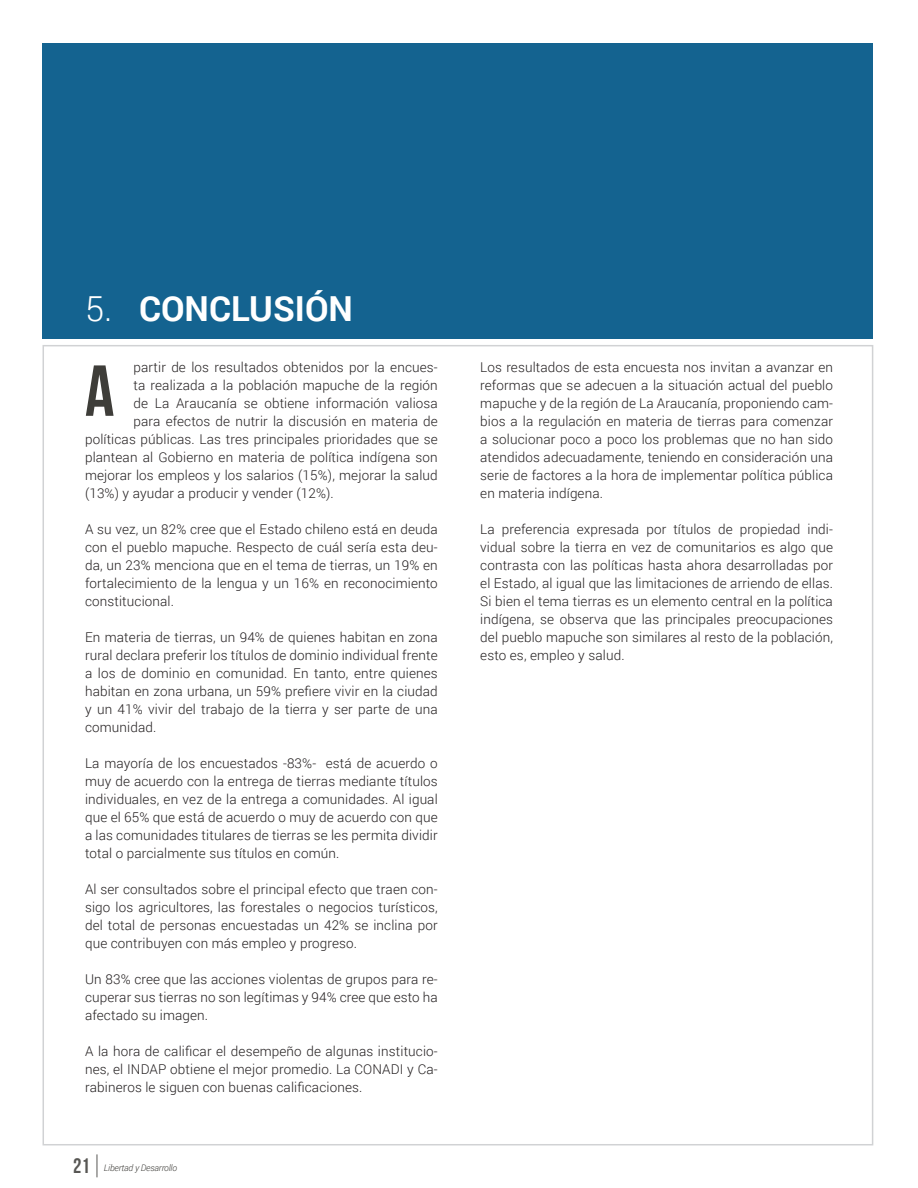
<style>
.page{position:relative;width:918px;height:1188px;background:#fff}
.page>*{position:absolute;margin:0;border:0;box-sizing:border-box;transform-origin:0 0}
.t1{font:72px "Bebas Neue";color:#3e3d39}
.t2{font:700 34.5px "Roboto";color:#fff}
.t3{font:21px "Bebas Neue";color:#585754}
.t4{font:300 13.5px/18px "Roboto";letter-spacing:.01em;color:#231f20;text-align:justify}
.t5{font:italic 300 9px "Roboto";letter-spacing:-.02em;color:#3e3d39}
.s1{font-weight:300}
</style>
<div class="page">
<svg style="left:97px;top:1154px;width:1px;height:23px"></svg>
<div style="left:43px;top:43px;width:830px;height:295px;background:#146390"></div>
<p class="t2" style="left:85px;top:284px;width:269px"><span class="s1">5.</span> CONCLUSIÓN</p>
<p class="t4" style="left:134px;top:358px;width:306px">partir de los resultados obtenidos por la encues-</p>
<p class="t4" style="left:134px;top:376px;width:306px">ta realizada a la población mapuche de la región</p>
<p class="t4" style="left:134px;top:394px;width:306px">de La Araucanía se obtiene información valiosa</p>
<p class="t4" style="left:134px;top:412px;width:306px">para efectos de nutrir la discusión en materia de</p>
<p class="t4" style="left:85px;top:430px;width:354px">políticas públicas. Las tres principales prioridades que se</p>
<p class="t4" style="left:85px;top:448px;width:354px">plantean al Gobierno en materia de política indígena son</p>
<p class="t4" style="left:85px;top:466px;width:354px">mejorar los empleos y los salarios (15%), mejorar la salud</p>
<p class="t4" style="left:85px;top:484px;width:250px">(13%) y ayudar a producir y vender (12%).</p>
<p class="t4" style="left:85px;top:520px;width:354px">A su vez, un 82% cree que el Estado chileno está en deuda con el pueblo mapuche. Respecto de cuál sería esta deu&shy;da, un 23% menciona que en el tema de tierras, un 19% en fortalecimiento de la lengua y un 16% en reconocimiento constitucional.</p>
<p class="t4" style="left:85px;top:628px;width:354px">En materia de tierras, un 94% de quienes habitan en zona rural declara preferir los títulos de dominio individual frente a los de dominio en comunidad. En tanto, entre quienes habitan en zona urbana, un 59% prefiere vivir en la ciudad y un 41% vivir del trabajo de la tierra y ser parte de una comunidad.</p>
<p class="t4" style="left:85px;top:754px;width:354px">La mayoría de los encuestados -83%- está de acuerdo o muy de acuerdo con la entrega de tierras mediante títulos individuales, en vez de la entrega a comunidades. Al igual que el 65% que está de acuerdo o muy de acuerdo con que a las comunidades titulares de tierras se les permita dividir total o parcialmente sus títulos en común.</p>
<p class="t4" style="left:85px;top:880px;width:354px">Al ser consultados sobre el principal efecto que traen con&shy;sigo los agricultores, las forestales o negocios turísticos, del total de personas encuestadas un 42% se inclina por que contribuyen con más empleo y progreso.</p>
<p class="t4" style="left:85px;top:970px;width:354px">Un 83% cree que las acciones violentas de grupos para re&shy;cuperar sus tierras no son legítimas y 94% cree que esto ha afectado su imagen.</p>
<p class="t4" style="left:85px;top:1042px;width:354px">A la hora de calificar el desempeño de algunas institucio&shy;nes, el INDAP obtiene el mejor promedio. La CONADI y Ca&shy;rabineros le siguen con buenas calificaciones.</p>
<p class="t1" style="left:85px;top:351px;width:31px">A</p>
<p class="t4" style="left:480px;top:358px;width:354px">Los resultados de esta encuesta nos invitan a avanzar en reformas que se adecuen a la situación actual del pueblo mapuche y de la región de La Araucanía, proponiendo cam&shy;bios a la regulación en materia de tierras para comenzar a solucionar poco a poco los problemas que no han sido atendidos adecuadamente, teniendo en consideración una serie de factores a la hora de implementar política pública en materia indígena.</p>
<p class="t4" style="left:480px;top:520px;width:354px">La preferencia expresada por títulos de propiedad indi&shy;vidual sobre la tierra en vez de comunitarios es algo que contrasta con las políticas hasta ahora desarrolladas por el Estado, al igual que las limitaciones de arriendo de ellas.<br>Si bien el tema tierras es un elemento central en la política indígena, se observa que las principales preocupaciones del pueblo mapuche son similares al resto de la población, esto es, empleo y salud.</p>
<p class="t3" style="left:73px;top:1155px;width:18px">21</p>
<p class="t5" style="left:104px;top:1162px;width:75px">Libertad y Desarrollo</p>
</div>
